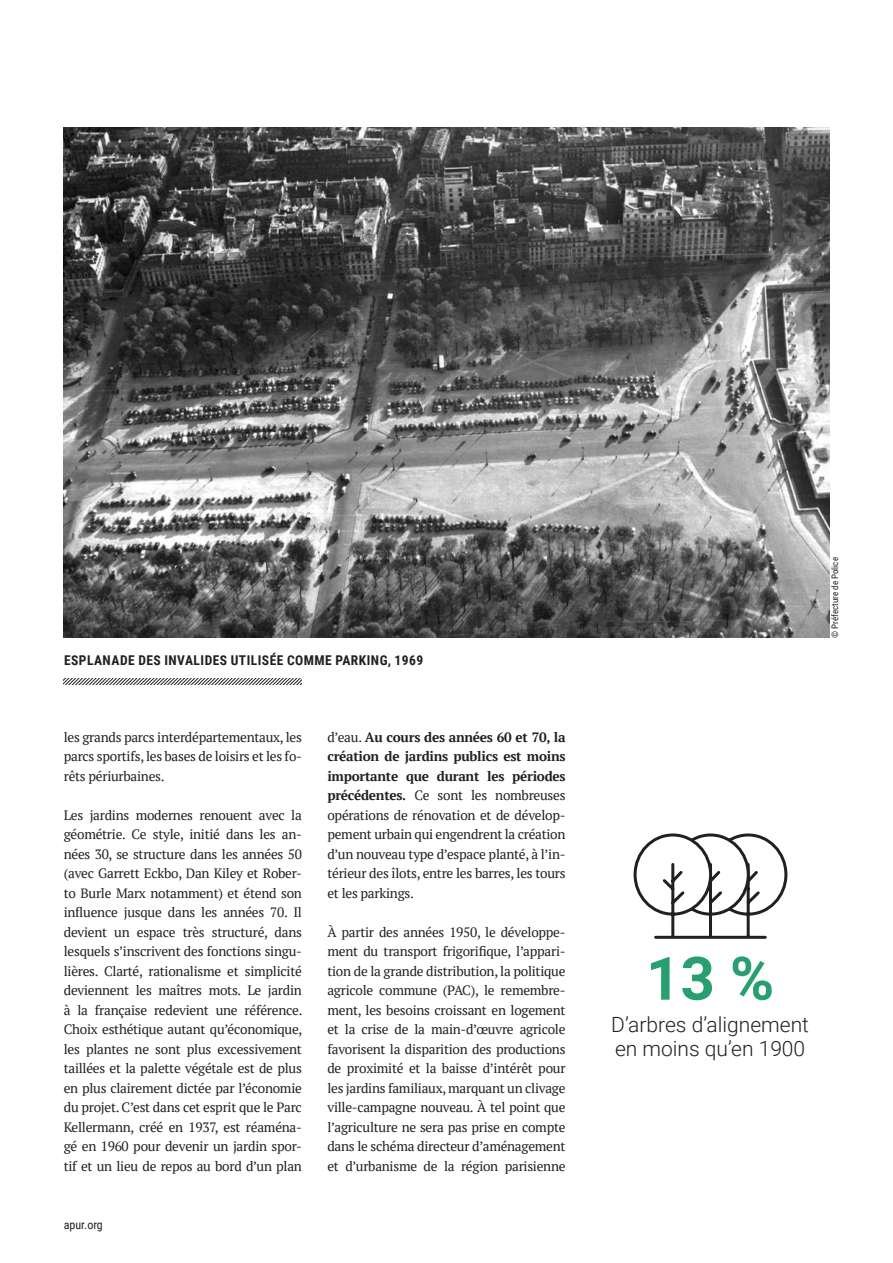
<style>
.page{position:relative;width:893px;height:1263px;background:#fff}
.page>*{position:absolute;margin:0;border:0;box-sizing:border-box;transform-origin:0 0}
.t1{font:700 60px "Roboto";color:#289f6e}
.t2{font:300 21px/24px "Roboto";color:#231f20}
.t3{font:13.5px/19.5px "PT Serif";letter-spacing:-.02em;color:#231f20;text-align:justify}
.t4{font:700 13.5px "Roboto Condensed";letter-spacing:.035em;color:#231f20}
.t5{font:12px "Roboto Condensed";color:#231f20}
.t6{font:9px "Roboto Condensed";color:#231f20}
.s1{font-weight:700}
</style>
<div class="page">
<img style="left:64px;top:128px;width:765px;height:510px">
<svg style="left:64px;top:678px;width:238px;height:7px"></svg>
<svg style="left:634px;top:833px;width:153px;height:106px"></svg>
<p class="t4" style="left:64px;top:650px;width:361px">ESPLANADE DES INVALIDES UTILISÉE COMME PARKING, 1969</p>
<p class="t3" style="left:64px;top:727px;width:240px">les grands parcs interdépartementaux, les parcs sportifs, les bases de loisirs et les fo&shy;rêts périurbaines.</p>
<p class="t3" style="left:64px;top:805px;width:240px">Les jardins modernes renouent avec la géométrie. Ce style, initié dans les an&shy;nées 30, se structure dans les années 50 (avec Garrett Eckbo, Dan Kiley et Rober&shy;to Burle Marx notamment) et étend son influence jusque dans les années 70. Il devient un espace très structuré, dans lesquels s’inscrivent des fonctions singu&shy;lières. Clarté, rationalisme et simplicité deviennent les maîtres mots. Le jardin à la française redevient une référence.<br>Choix esthétique autant qu’économique, les plantes ne sont plus excessivement taillées et la palette végétale est de plus en plus clairement dictée par l’économie du projet. C’est dans cet esprit que le Parc Kellermann, créé en 1937, est réaména&shy;gé en 1960 pour devenir un jardin spor&shy;tif et un lieu de repos au bord d’un plan</p>
<p class="t5" style="left:64px;top:1216px;width:41px">apur.org</p>
<p class="t3" style="left:327px;top:727px;width:240px">d’eau. <span class="s1">Au cours des années 60 et 70, la création de jardins publics est moins importante que durant les périodes précédentes.</span> Ce sont les nombreuses opérations de rénovation et de dévelop&shy;pement urbain qui engendrent la création d’un nouveau type d’espace planté, à l’in&shy;térieur des îlots, entre les barres, les tours et les parkings.</p>
<p class="t3" style="left:327px;top:922px;width:240px">À partir des années 1950, le développe&shy;ment du transport frigorifique, l’appari&shy;tion de la grande distribution, la politique agricole commune (PAC), le remembre&shy;ment, les besoins croissant en logement et la crise de la main-d’œuvre agricole favorisent la disparition des productions de proximité et la baisse d’intérêt pour les jardins familiaux, marquant un clivage ville-campagne nouveau. À tel point que l’agriculture ne sera pas prise en compte dans le schéma directeur d’aménagement et d’urbanisme de la région parisienne</p>
<p class="t6" style="left:829px;top:638px;width:82px;rotate:-90deg">© Préfecture de Police</p>
<h1 class="t1" style="left:646px;top:936px;width:130px">13 %</h1>
<h2 class="t2" style="left:611px;top:1012px;width:199px">D’arbres d’alignement en moins qu’en 1900</h2>
</div>
